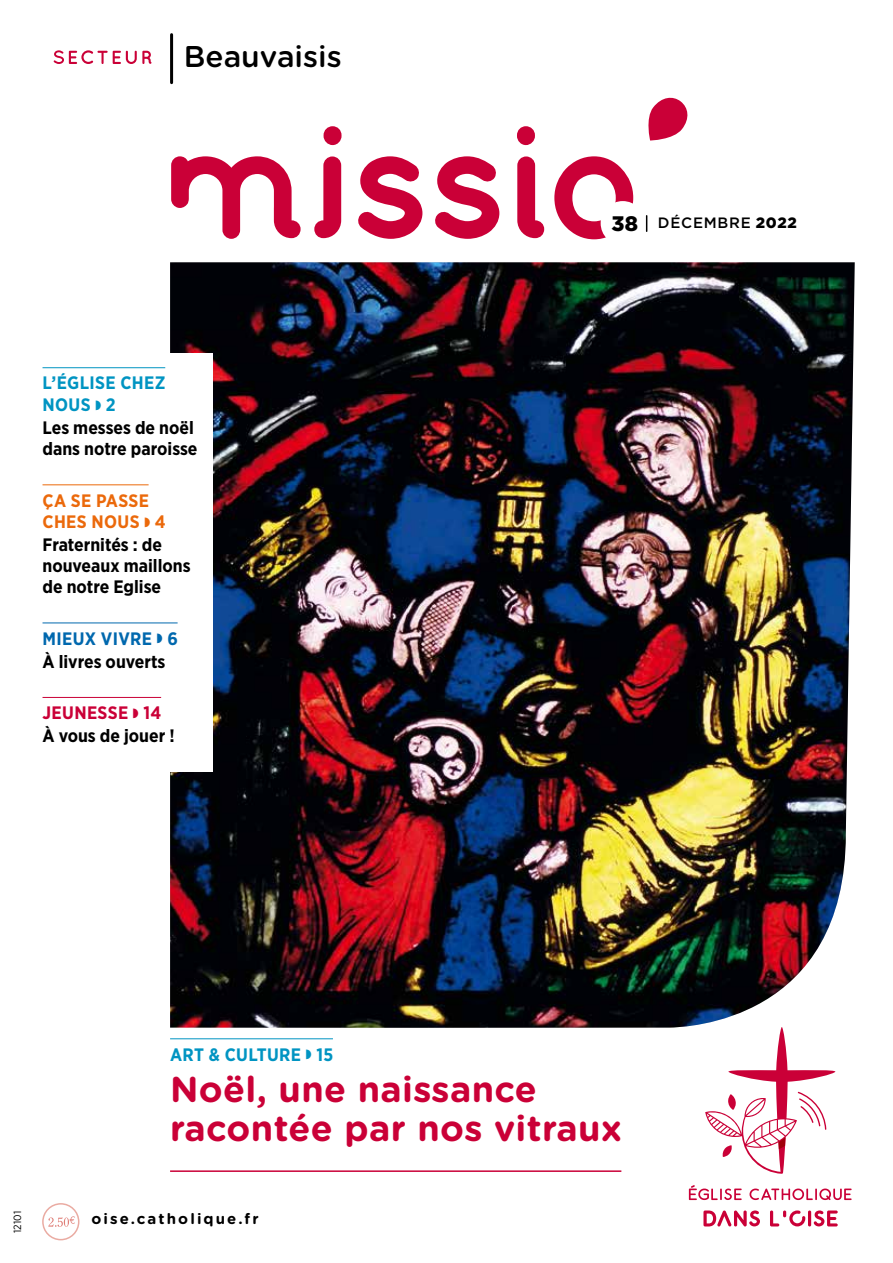
<style>
.page{position:relative;width:893px;height:1263px;background:#fff}
.page>*{position:absolute;margin:0;border:0;box-sizing:border-box;transform-origin:0 0}
.t1{font:700 36px/39px "Gotham Rounded";letter-spacing:.01em;color:#ca0037}
.t2{font:500 30px "Gotham Rounded";color:#000}
.t3{font:900 21px "Gotham";color:#000}
.t4{font:700 18px/23.1px "Gotham Narrow";color:#000}
.t5{font:700 18px/22.4px "Gotham Narrow";letter-spacing:.02em;color:#0094c2}
.t6{font:700 18px/22.4px "Gotham Narrow";color:#eb690b}
.t7{font:700 15px "Gotham Rounded";letter-spacing:.14em;color:#000}
.t8{font:500 15px "Gotham";letter-spacing:.05em;color:#000}
.t9{font:10.5px "Gotham Narrow";letter-spacing:.02em;color:#000}
.s1{color:#000}
.s2{color:#0068ae}
.s3{color:#ca0037}
.s4{font-weight:900}
</style>
<div class="page">
<svg style="left:314px;top:126px;width:28px;height:112px"></svg>
<svg style="left:358px;top:156px;width:141px;height:83px"></svg>
<svg style="left:517px;top:126px;width:27px;height:112px"></svg>
<svg style="left:171px;top:156px;width:130px;height:83px"></svg>
<svg style="left:554px;top:156px;width:79px;height:83px"></svg>
<svg style="left:648px;top:97px;width:40px;height:44px"></svg>
<svg style="left:689px;top:1185px;width:53px;height:15px"></svg>
<svg style="left:749px;top:1188px;width:103px;height:12px"></svg>
<hr style="left:808px;top:1210px;width:3px;height:16px;background:#ca0037;border-radius:2px">
<svg style="left:814px;top:1210px;width:24px;height:16px"></svg>
<svg style="left:770px;top:1210px;width:35px;height:16px"></svg>
<svg style="left:703px;top:1210px;width:57px;height:16px"></svg>
<svg style="left:705px;top:1028px;width:130px;height:146px"></svg>
<div style="left:601px;top:201px;width:44px;height:44px;background:#fff;border-radius:50%"></div>
<svg style="left:54px;top:50px;width:98px;height:14px"></svg>
<hr style="left:170px;top:35px;width:3px;height:48px;background:#000">
<img style="left:170px;top:262px;width:685px;height:766px">
<hr style="left:170px;top:1038px;width:163px;height:1px;background:#0094c2">
<hr style="left:170px;top:1170px;width:451px;height:2px;background:#ca0037">
<div style="left:43px;top:354px;width:170px;height:418px;background:#fff"></div>
<hr style="left:43px;top:367px;width:122px;height:1px;background:#0094c2">
<hr style="left:43px;top:484px;width:106px;height:1px;background:#eb690b">
<hr style="left:43px;top:622px;width:135px;height:1px;background:#0068ae">
<hr style="left:43px;top:697px;width:118px;height:1px;background:#ca0037">
<svg style="left:646px;top:216px;width:1px;height:15px"></svg>
<div style="left:42px;top:1203px;width:37px;height:37px;border:2px solid #eaaba2;border-radius:50%"></div>
<svg style="left:48px;top:1216px;width:27px;height:11px"></svg>
<h2 class="t2" style="left:184px;top:35px;width:159px">Beauvaisis</h2>
<p class="t5" style="left:43px;top:372px;width:153px">L’ÉGLISE CHEZ<br>NOUS ◗ 2<br><span class="s1">Les messes de noël</span></p>
<p class="t4" style="left:43px;top:437px;width:157px">dans notre paroisse</p>
<p class="t6" style="left:43px;top:489px;width:125px">ÇA SE PASSE<br>CHES NOUS ◗ 4<br><span class="s1">Fraternités : de</span></p>
<p class="t4" style="left:43px;top:555px;width:150px;line-height:21px">nouveaux maillons de notre Eglise</p>
<p class="t4" style="left:43px;top:627px;width:137px"><span class="s2">MIEUX VIVRE</span> <span class="s2">◗ 6<br></span>À livres ouverts</p>
<p class="t4" style="left:43px;top:701px;width:134px"><span class="s3">JEUNESSE</span> <span class="s3">◗ 14<br></span>À vous de jouer !</p>
<p class="t3" style="left:611px;top:209px;width:28px">38</p>
<p class="t8" style="left:658px;top:213px;width:140px">DÉCEMBRE <span class="s4">2022</span></p>
<p class="t9" style="left:11px;top:1233px;width:24px;rotate:-90deg">12101</p>
<p class="t5" style="left:170px;top:1043px;width:165px">ART &amp; CULTURE ◗ 15</p>
<h1 class="t1" style="left:170px;top:1068px;width:453px">Noël, une naissance racontée par nos vitraux</h1>
<p class="t7" style="left:91px;top:1208px;width:169px">oise.catholique.fr</p>
</div>
